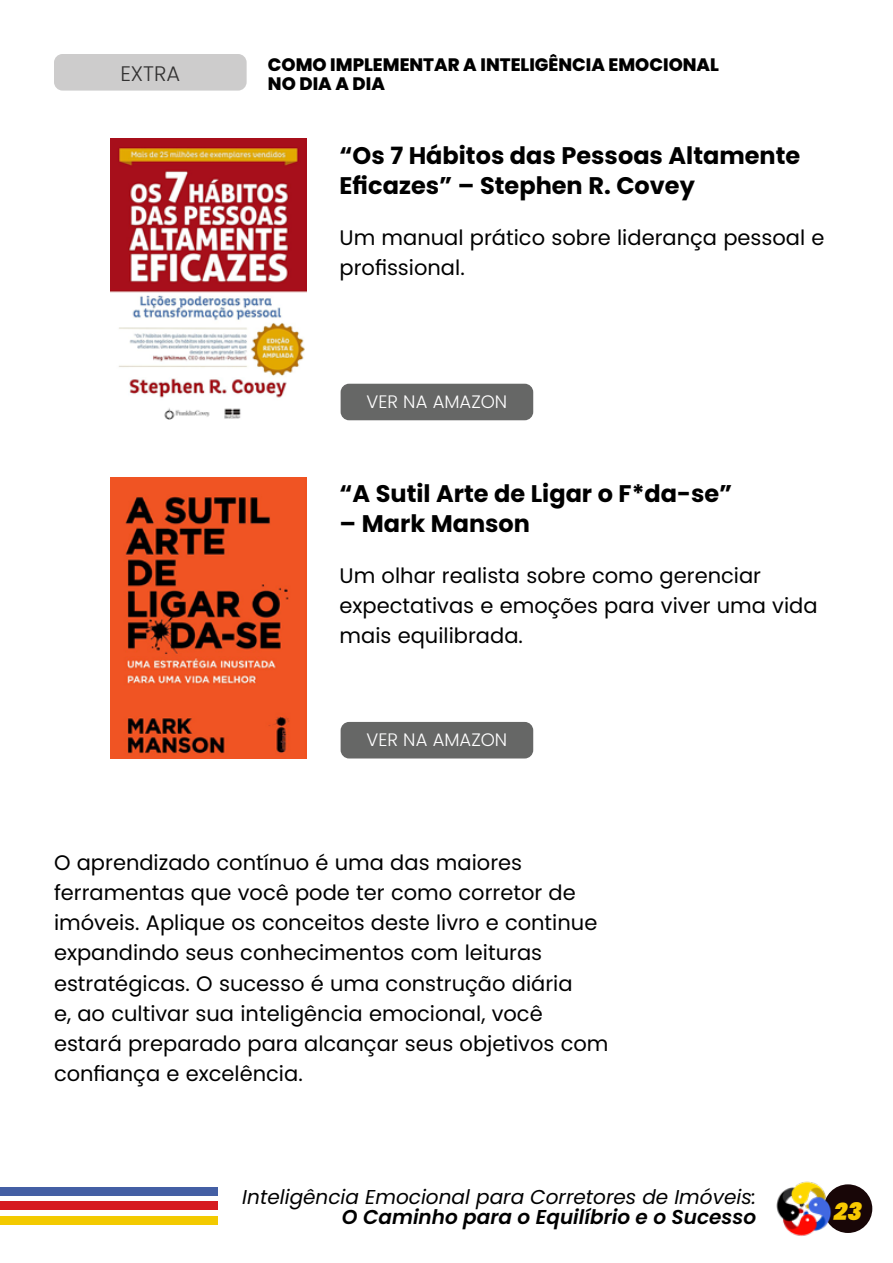
<style>
.page{position:relative;width:893px;height:1263px;background:#fff}
.page>*{position:absolute;margin:0;border:0;box-sizing:border-box;transform-origin:0 0}
.t1{font:700 24px/30px "Poppins";color:#000}
.t2{font:italic 900 24px "Poppins";color:#f9ca00}
.t3{font:21px/30px "Poppins";color:#000}
.t4{font:300 21px "Poppins";color:#333232}
.t5{font:italic 20.1px "Poppins";color:#000}
.t6{font:italic 600 20.1px "Poppins";color:#000}
.t7{font:800 18px/19.5px "Poppins";color:#000}
.t8{font:300 18px "Poppins";color:#fff}
</style>
<div class="page">
<div style="left:824px;top:1184px;width:48px;height:49px;background:#180607;border-radius:50%"></div>
<img style="left:776px;top:1181px;width:61px;height:55px">
<div style="left:0;top:1187px;width:217px;height:8px;background:#445fa4"></div>
<div style="left:0;top:1201px;width:217px;height:9px;background:#d61b20"></div>
<div style="left:0;top:1216px;width:217px;height:8px;background:#f3ca00"></div>
<div style="left:54px;top:54px;width:193px;height:37px;background:#cdcccc;border-radius:9px"></div>
<img style="left:111px;top:139px;width:195px;height:280px">
<img style="left:111px;top:477px;width:195px;height:281px">
<div style="left:341px;top:384px;width:192px;height:36px;background:#666766;border-radius:9px"></div>
<div style="left:341px;top:722px;width:192px;height:36px;background:#666766;border-radius:9px"></div>
<p class="t4" style="left:120px;top:62px;width:61px">EXTRA</p>
<p class="t7" style="left:268px;top:55px;width:453px">COMO IMPLEMENTAR A INTELIGÊNCIA EMOCIONAL<br>NO DIA A DIA</p>
<p class="t1" style="left:340px;top:141px;width:462px">“Os 7 Hábitos das Pessoas Altamente<br>Eficazes” – Stephen R. Covey</p>
<p class="t3" style="left:340px;top:223px;width:487px">Um manual prático sobre liderança pessoal e profissional.</p>
<p class="t8" style="left:366px;top:391px;width:142px">VER NA AMAZON</p>
<p class="t1" style="left:340px;top:478px;width:394px">“A Sutil Arte de Ligar o F*da-se”</p>
<p class="t1" style="left:340px;top:508px;width:192px">– Mark Manson</p>
<p class="t3" style="left:340px;top:561px;width:480px">Um olhar realista sobre como gerenciar expectativas e emoções para viver uma vida mais equilibrada.</p>
<p class="t8" style="left:366px;top:729px;width:142px">VER NA AMAZON</p>
<p class="t3" style="left:54px;top:848px;width:556px">O aprendizado contínuo é uma das maiores ferramentas que você pode ter como corretor de imóveis. Aplique os conceitos deste livro e continue expandindo seus conhecimentos com leituras estratégicas. O sucesso é uma construção diária<br>e, ao cultivar sua inteligência emocional, você estará preparado para alcançar seus objetivos com confiança e excelência.</p>
<p class="t5" style="left:242px;top:1185px;width:515px">Inteligência Emocional para Corretores de Imóveis:</p>
<p class="t6" style="left:342px;top:1205px;width:416px">O Caminho para o Equilíbrio e o Sucesso</p>
<p class="t2" style="left:834px;top:1197px;width:30px">23</p>
</div>
